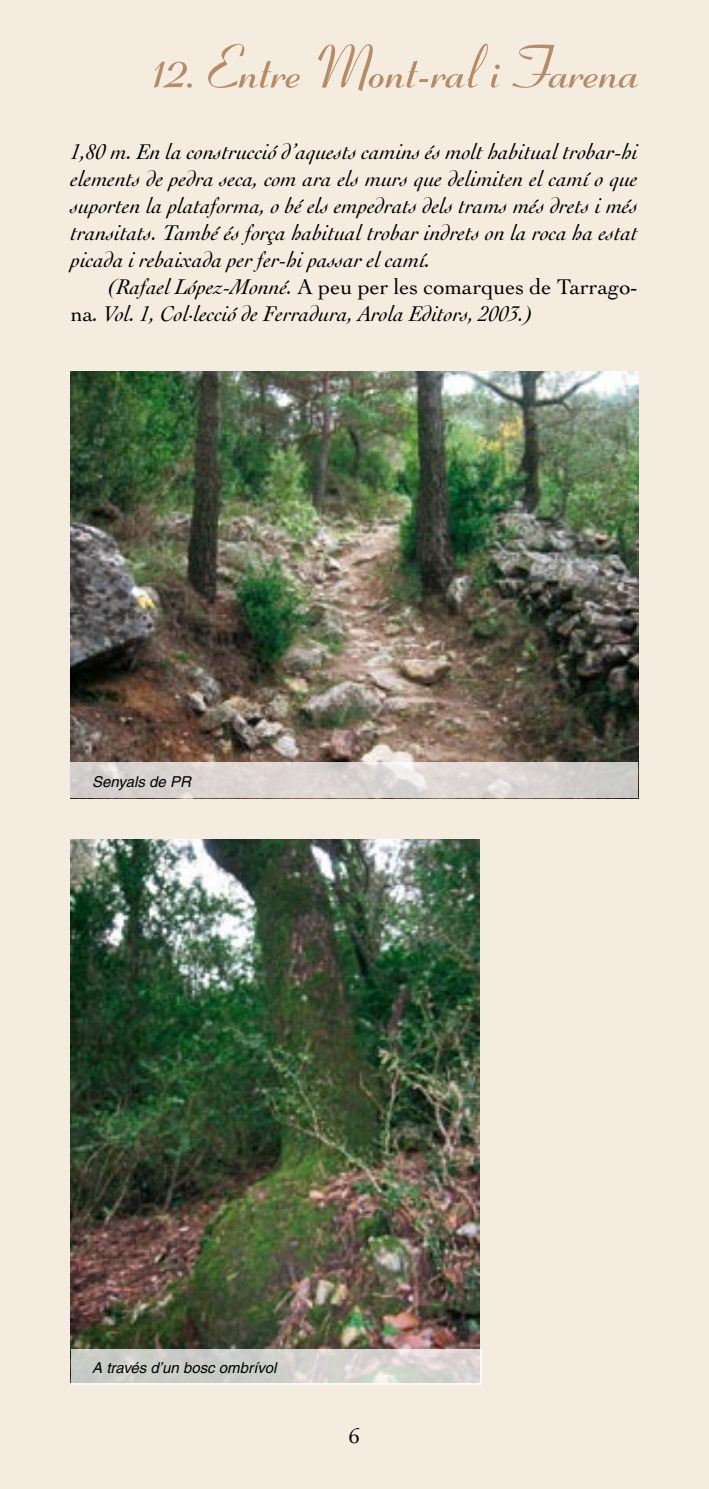
<style>
.page{position:relative;width:709px;height:1489px;background:#fff}
.page>*{position:absolute;margin:0;border:0;box-sizing:border-box;transform-origin:0 0}
.t1{font:700 60px "Coronet";color:#b68c66}
.t2{font:italic 22.5px/27px "Cochin";color:#000;text-align:justify}
.t3{font:italic 15px "Helvetica";color:#000}
.s1{font-style:normal}
</style>
<div class="page">
<div style="left:0;top:0;width:708px;height:1488px;background:#f5ece0"></div>
<svg style="left:708px;top:0;width:1px;height:1488px"></svg>
<img style="left:71px;top:371px;width:567px;height:392px">
<svg style="left:71px;top:763px;width:567px;height:35px;background:#d9d4d1"></svg>
<img style="left:71px;top:839px;width:409px;height:509px">
<svg style="left:71px;top:1348px;width:410px;height:35px;background:#cecec9"></svg>
<h1 class="t1" style="left:149px;top:33px;width:490px">12. Entre Mont-ral i Farena</h1>
<p class="t2" style="left:71px;top:138px;width:569px">1,80 m. En la construcció d’aquests camins és molt habitual trobar-hi elements de pedra seca, com ara els murs que delimiten el camí o que suporten la plataforma, o bé els empedrats dels trams més drets i més transitats. També és força habitual trobar indrets on la roca ha estat picada i rebaixada per fer-hi passar el camí.</p>
<p class="t2" style="left:71px;top:273px;width:566px;text-indent:35px">(Rafael López-Monné. <span class="s1">A peu per les comarques de Tarra-go&shy;na</span>. Vol. 1, Col·lecció de Ferradura, Arola Editors, 2003.)</p>
<p class="t3" style="left:92px;top:773px;width:100px">Senyals de PR</p>
<p class="t3" style="left:92px;top:1359px;width:186px">A través d’un bosc ombrívol</p>
</div>
